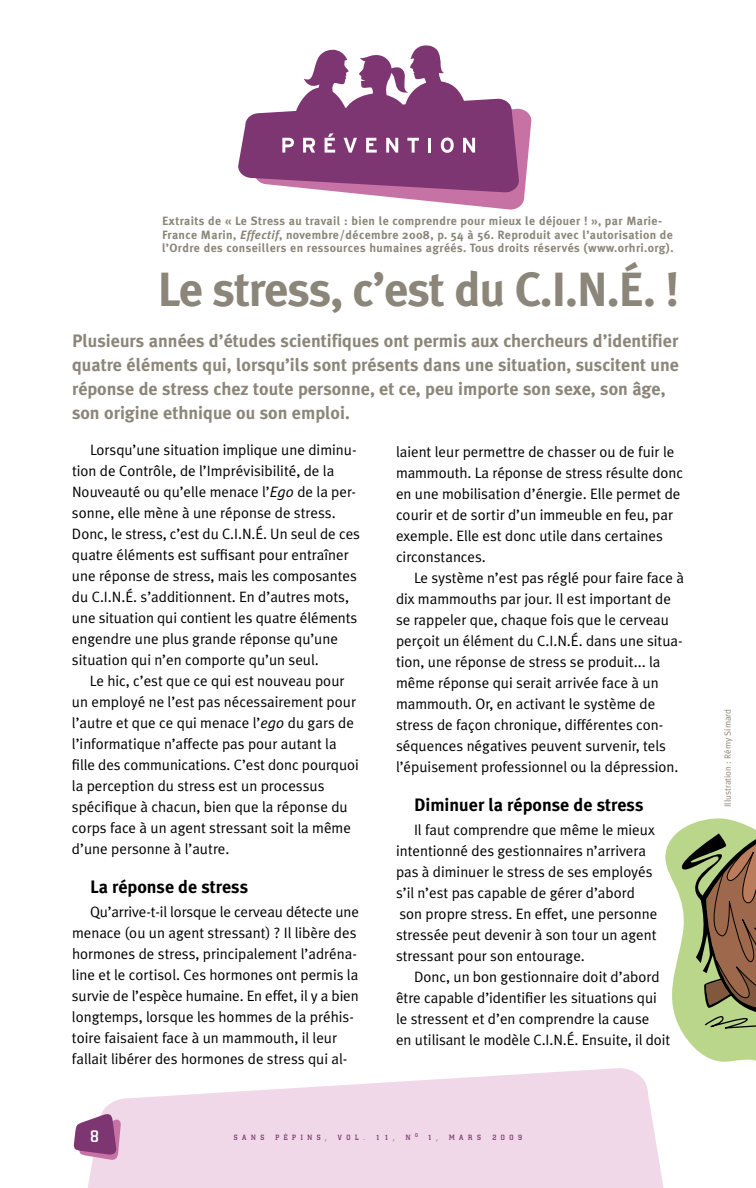
<style>
.page{position:relative;width:756px;height:1188px;background:#fff}
.page>*{position:absolute;margin:0;border:0;box-sizing:border-box;transform-origin:0 0}
.t1{font:700 48px "Meta Plus";letter-spacing:-.025em;color:#8b8679}
.t2{font:700 18px/24px "Meta Plus";color:#8b8679}
.t3{font:700 18px "Meta Plus";color:#000}
.t4{font:500 16.5px "City";color:#fff}
.t5{font:15px/21px "Meta Plus Normal";color:#000}
.t6{font:700 12px/13.5px "Meta Plus";letter-spacing:.03em;color:#8b8679}
.t7{font:9px "Meta Plus Normal";color:#8b8679}
.t8{font:500 7.5px "City";letter-spacing:.62em;color:#7e3673}
.s1{font-style:italic}
</style>
<div class="page">
<svg style="left:665px;top:818px;width:91px;height:244px"></svg>
<svg style="left:88px;top:1068px;width:576px;height:120px;fill:#f0d8e8"></svg>
<svg style="left:74px;top:1113px;width:47px;height:47px;background:#a66c9a"></svg>
<svg style="left:238px;top:45px;width:281px;height:134px"></svg>
<svg style="left:254px;top:109px;width:277px;height:101px"></svg>
<p class="t6" style="left:162px;top:214px;width:513px">Extraits de « Le Stress au travail : bien le comprendre pour mieux le déjouer ! », par Marie-<br>France Marin, <span class="s1">Effectif</span>, novembre/décembre 2008, p. 54 à 56. Reproduit avec l’autorisation de l’Ordre des conseillers en ressources humaines agréés. Tous droits réservés (www.orhri.org).</p>
<h1 class="t1" style="left:158px;top:262px;width:524px">Le stress, c’est du C.I.N.É. !</h1>
<p class="t2" style="left:72px;top:329px;width:609px">Plusieurs années d’études scientifiques ont permis aux chercheurs d’identifier quatre éléments qui, lorsqu’ils sont présents dans une situation, suscitent une réponse de stress chez toute personne, et ce, peu importe son sexe, son âge, son origine ethnique ou son emploi.</p>
<p class="t5" style="left:72px;top:440px;width:290px;text-indent:18px">Lorsqu’une situation implique une diminu&shy;tion de Contrôle, de l’Imprévisibilité, de la Nouveauté ou qu’elle menace l’<span class="s1">Ego</span> de la per&shy;sonne, elle mène à une réponse de stress.<br>Donc, le stress, c’est du C.I.N.É. Un seul de ces quatre éléments est suffisant pour entraîner une réponse de stress, mais les composantes du C.I.N.É. s’additionnent. En d’autres mots, une situation qui contient les quatre éléments engendre une plus grande réponse qu’une situation qui n’en comporte qu’un seul.</p>
<p class="t5" style="left:72px;top:671px;width:288px;text-indent:18px">Le hic, c’est que ce qui est nouveau pour un employé ne l’est pas nécessairement pour l’autre et que ce qui menace l’<span class="s1">ego</span> du gars de l’informatique n’affecte pas pour autant la fille des communications. C’est donc pourquoi la perception du stress est un processus spécifique à chacun, bien que la réponse du corps face à un agent stressant soit la même d’une personne à l’autre.</p>
<p class="t3" style="left:90px;top:877px;width:160px">La réponse de stress</p>
<p class="t5" style="left:72px;top:902px;width:288px;text-indent:18px">Qu’arrive-t-il lorsque le cerveau détecte une menace (ou un agent stressant) ? Il libère des hormones de stress, principalement l’adréna&shy;line et le cortisol. Ces hormones ont permis la survie de l’espèce humaine. En effet, il y a bien longtemps, lorsque les hommes de la préhis&shy;toire faisaient face à un mammouth, il leur fallait libérer des hormones de stress qui al-</p>
<p class="t5" style="left:396px;top:441px;width:288px">laient leur permettre de chasser ou de fuir le mammouth. La réponse de stress résulte donc en une mobilisation d’énergie. Elle permet de courir et de sortir d’un immeuble en feu, par exemple. Elle est donc utile dans certaines circonstances.</p>
<p class="t5" style="left:396px;top:567px;width:290px;text-indent:18px">Le système n’est pas réglé pour faire face à dix mammouths par jour. Il est important de se rappeler que, chaque fois que le cerveau perçoit un élément du C.I.N.É. dans une situa&shy;tion, une réponse de stress se produit... la même réponse qui serait arrivée face à un mammouth. Or, en activant le système de stress de façon chronique, différentes con&shy;séquences négatives peuvent survenir, tels l’épuisement professionnel ou la dépression.</p>
<p class="t3" style="left:414px;top:794px;width:231px">Diminuer la réponse de stress</p>
<p class="t5" style="left:396px;top:819px;width:263px;text-indent:18px">Il faut comprendre que même le mieux intentionné des gestionnaires n’arrivera pas à diminuer le stress de ses employés s’il n’est pas capable de gérer d’abord son propre stress. En effet, une personne stressée peut devenir à son tour un agent stressant pour son entourage.</p>
<p class="t5" style="left:396px;top:966px;width:276px;text-indent:18px">Donc, un bon gestionnaire doit d’abord être capable d’identifier les situations qui le stressent et d’en comprendre la cause<br>en utilisant le modèle C.I.N.É. Ensuite, il doit</p>
<p class="t4" style="left:90px;top:1127px;width:10px">8</p>
<p class="t8" style="left:428px;top:1133px;width:11px">1 ,</p>
<p class="t8" style="left:449px;top:1133px;width:34px">MARS</p>
<p class="t8" style="left:492px;top:1133px;width:31px">2009</p>
<p class="t8" style="left:234px;top:1133px;width:32px">SANS</p>
<p class="t8" style="left:276px;top:1133px;width:53px">PÉPINS,</p>
<p class="t8" style="left:338px;top:1133px;width:28px">VOL.</p>
<p class="t8" style="left:376px;top:1133px;width:20px">11,</p>
<p class="t8" style="left:406px;top:1133px;width:14px">N <sup>O</sup></p>
<p class="t7" style="left:723px;top:807px;width:100px;rotate:-90deg">Illustration : Rémy Simard</p>
</div>
